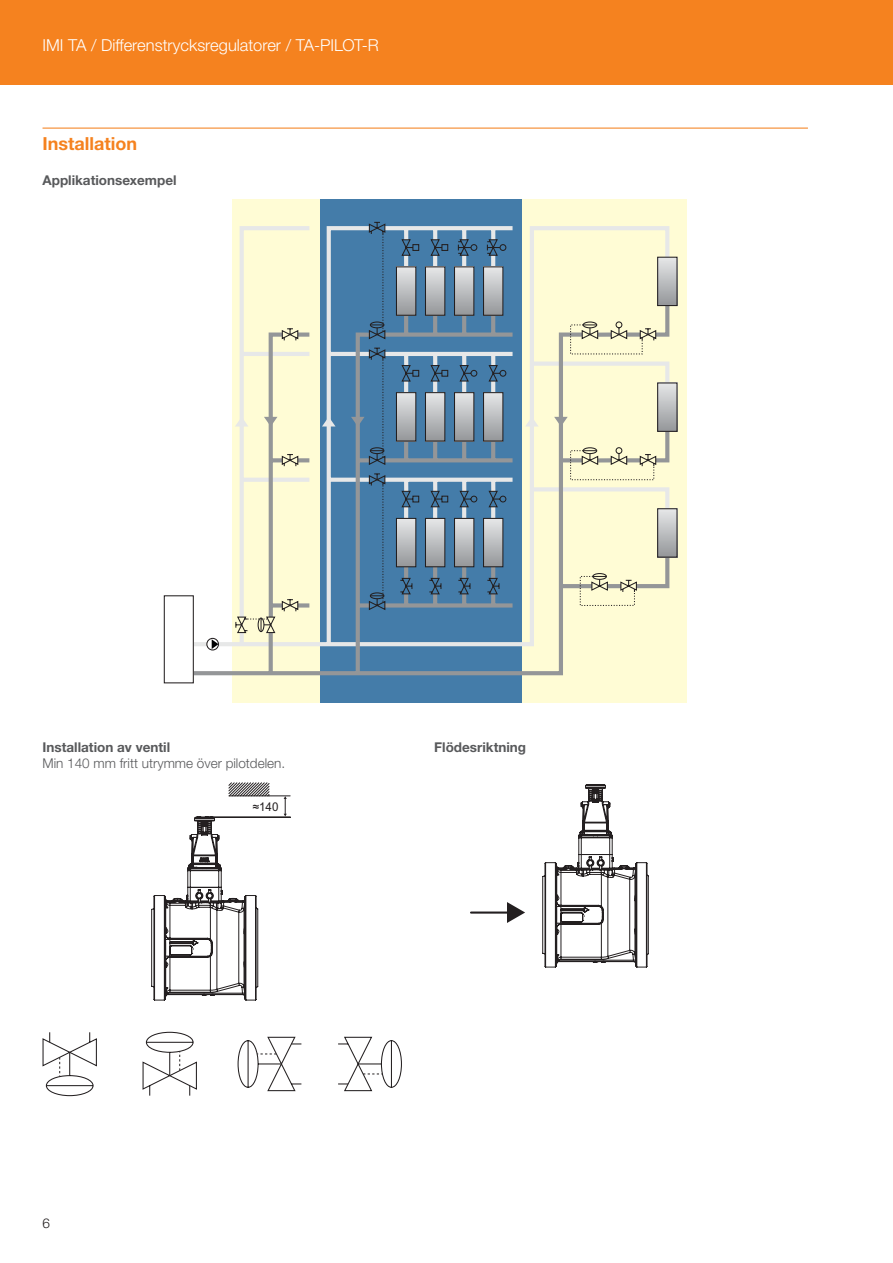
<style>
.page{position:relative;width:893px;height:1263px;background:#fff}
.page>*{position:absolute;margin:0;border:0;box-sizing:border-box;transform-origin:0 0}
.t1{font:700 18px "Helvetica Neue LTW1 G";color:#f5821f}
.t2{font:300 16.5px "Helvetica Neue LTW1 G";color:#fff}
.t3{font:700 13.5px "Helvetica Neue LTW1 G";color:#58595b}
.t4{font:300 13.5px "Helvetica Neue LTW1 G";color:#58595b}
.t5{font:300 13.5px "Helvetica Neue LTW1 G";color:#231f20}
.t6{font:12.15px "Arial";color:#231f20;scale:.96 1}
</style>
<div class="page">
<div style="left:0;top:0;width:893px;height:85px;background:#f5821f"></div>
<hr style="left:43px;top:128px;width:765px;height:1px;background:#f5821f">
<div style="left:319px;top:199px;width:203px;height:503px;background:#447ca9"></div>
<div style="left:232px;top:199px;width:87px;height:503px;background:#fffcd5"></div>
<div style="left:522px;top:199px;width:165px;height:503px;background:#fffcd5"></div>
<svg style="left:449px;top:306px;width:222px;height:370px"></svg>
<svg style="left:240px;top:221px;width:417px;height:413px"></svg>
<svg style="left:449px;top:321px;width:160px;height:313px"></svg>
<div style="left:454px;top:267px;width:20px;height:48px;background:linear-gradient(to bottom,#e6e7e8,#97999b)"></div>
<div style="left:454px;top:266px;width:20px;height:50px;border:1px solid #231f20"></div>
<div style="left:454px;top:393px;width:20px;height:48px;background:linear-gradient(to bottom,#e5e7e8,#96989b)"></div>
<div style="left:454px;top:392px;width:20px;height:49px;border:1px solid #231f20"></div>
<div style="left:454px;top:518px;width:20px;height:49px;background:linear-gradient(to bottom,#e7e8e9,#949699)"></div>
<div style="left:454px;top:518px;width:20px;height:49px;border:1px solid #231f20"></div>
<div style="left:658px;top:257px;width:19px;height:49px;background:linear-gradient(to bottom,#e6e7e8,#939699)"></div>
<div style="left:657px;top:257px;width:20px;height:49px;border:1px solid #231f20"></div>
<div style="left:658px;top:383px;width:19px;height:48px;background:linear-gradient(to bottom,#e6e7e8,#97999c)"></div>
<div style="left:657px;top:382px;width:20px;height:50px;border:1px solid #231f20"></div>
<div style="left:658px;top:509px;width:19px;height:48px;background:linear-gradient(to bottom,#e5e7e8,#96989b)"></div>
<div style="left:657px;top:508px;width:20px;height:50px;border:1px solid #231f20"></div>
<svg style="left:457px;top:238px;width:171px;height:330px"></svg>
<svg style="left:164px;top:238px;width:285px;height:446px"></svg>
<hr style="left:207px;top:817px;width:84px;height:1px;background:#231f20">
<svg style="left:151px;top:783px;width:139px;height:217px"></svg>
<svg style="left:43px;top:1032px;width:54px;height:64px"></svg>
<svg style="left:142px;top:1032px;width:55px;height:64px"></svg>
<svg style="left:237px;top:1036px;width:65px;height:56px"></svg>
<svg style="left:338px;top:1036px;width:64px;height:56px"></svg>
<hr style="left:471px;top:911px;width:39px;height:3px;background:#231f20">
<svg style="left:507px;top:902px;width:18px;height:21px"></svg>
<svg style="left:542px;top:784px;width:107px;height:183px"></svg>
<p class="t2" style="left:43px;top:35px;width:338px">IMI TA / Differenstrycksregulatorer / TA-PILOT-R</p>
<h1 class="t1" style="left:43px;top:132px;width:96px">Installation</h1>
<p class="t3" style="left:43px;top:172px;width:136px">Applikationsexempel</p>
<p class="t3" style="left:43px;top:739px;width:129px">Installation av ventil</p>
<p class="t4" style="left:43px;top:755px;width:244px">Min 140 mm fritt utrymme över pilotdelen.</p>
<p class="t6" style="left:253px;top:799px;width:28px">≈140</p>
<p class="t3" style="left:434px;top:739px;width:93px">Flödesriktning</p>
<p class="t5" style="left:43px;top:1215px;width:9px">6</p>
</div>
